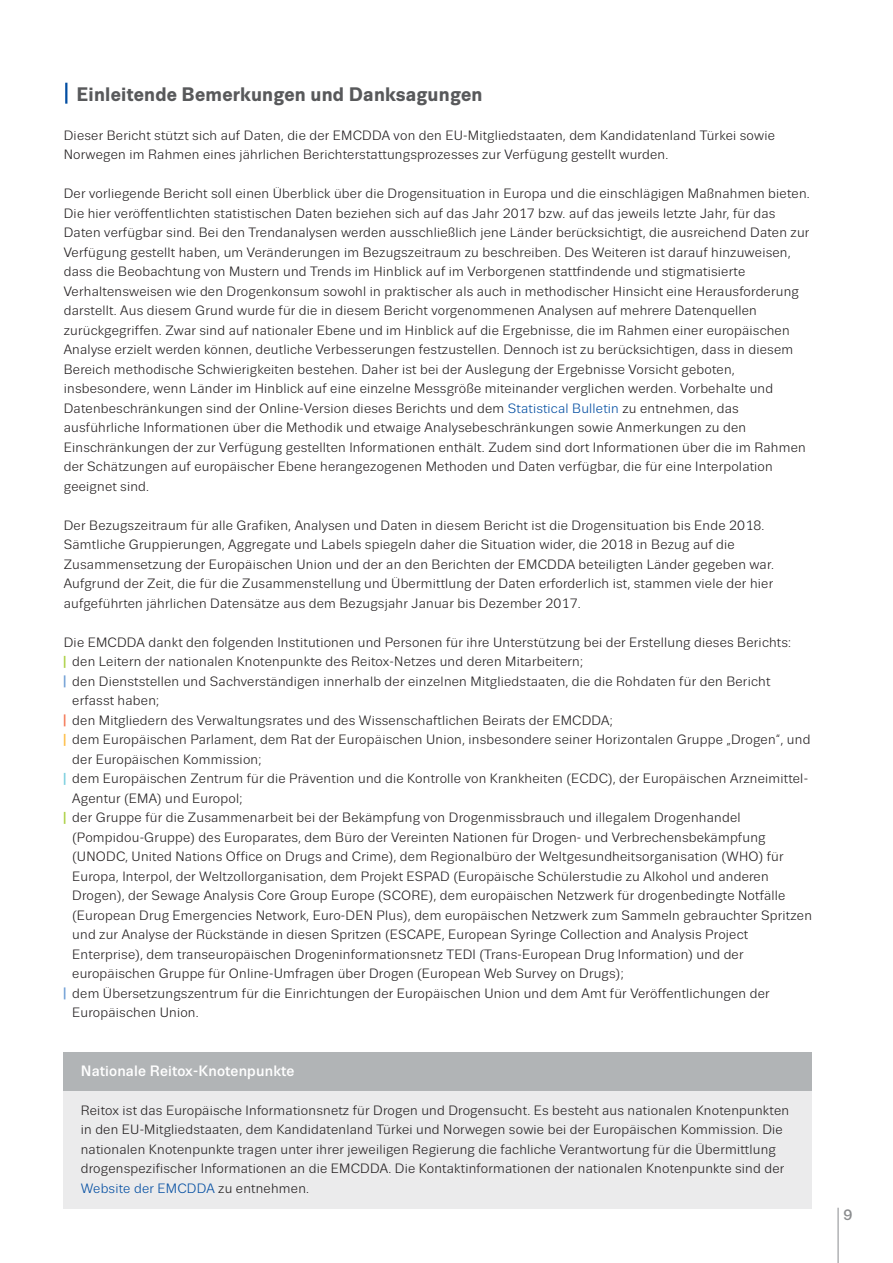
<style>
.page{position:relative;width:893px;height:1263px;background:#fff}
.page>*{position:absolute;margin:0;border:0;box-sizing:border-box;transform-origin:0 0}
.title_1_lim{font:700 19.5px "Trivia Sans";letter-spacing:.01em;color:#58595b}
.gray_box_title{font:500 15px "Trivia Sans";letter-spacing:.01em;color:#fff}
.t1{font:500 15px "Trivia Sans";color:#8a8c8e}
.body{font:13.5px/19.5px "Trivia Sans";letter-spacing:.015em;color:#231f20}
.body_bullets_green{font:13.5px/19.5px "Trivia Sans";letter-spacing:.015em;color:#231f20}
.gray_box_body{font:13.5px/19.5px "Trivia Sans";letter-spacing:.015em;color:#231f20}
.body_bullets_blue{font:13.5px/19.5px "Trivia Sans";letter-spacing:.015em;color:#231f20}
.body_bullets_yellow{font:13.5px/19.5px "Trivia Sans";letter-spacing:.015em;color:#231f20}
.body_bullets_turqois{font:13.5px/19.5px "Trivia Sans";letter-spacing:.015em;color:#231f20}
.body_bullets_red{font:13.5px "Trivia Sans";letter-spacing:.015em;color:#231f20}
.s1{color:#034ea2}
</style>
<div class="page">
<hr style="left:838px;top:1208px;width:1px;height:55px;background:#8a8c8e">
<hr style="left:65px;top:83px;width:2px;height:21px;background:#034ea2">
<svg style="left:64px;top:656px;width:1px;height:12px"></svg>
<svg style="left:64px;top:675px;width:1px;height:12px"></svg>
<svg style="left:64px;top:714px;width:1px;height:12px"></svg>
<svg style="left:64px;top:734px;width:1px;height:12px"></svg>
<svg style="left:64px;top:773px;width:1px;height:12px"></svg>
<svg style="left:64px;top:812px;width:1px;height:12px"></svg>
<svg style="left:64px;top:987px;width:1px;height:12px"></svg>
<div style="left:64px;top:1052px;width:748px;height:40px;background:#b1b4b6"></div>
<div style="left:64px;top:1092px;width:748px;height:117px;background:#ebebec"></div>
<p class="title_1_lim" style="left:77px;top:83px;width:407px">Einleitende Bemerkungen und Danksagungen</p>
<p class="body" style="left:64px;top:125px;width:713px">Dieser Bericht stützt sich auf Daten, die der EMCDDA von den EU-Mitgliedstaaten, dem Kandidatenland Türkei sowie<br>Norwegen im Rahmen eines jährlichen Berichterstattungsprozesses zur Verfügung gestellt wurden.</p>
<p class="body" style="left:64px;top:184px;width:747px">Der vorliegende Bericht soll einen Überblick über die Drogensituation in Europa und die einschlägigen Maßnahmen bieten.<br>Die hier veröffentlichten statistischen Daten beziehen sich auf das Jahr 2017 bzw. auf das jeweils letzte Jahr, für das Daten verfügbar sind. Bei den Trendanalysen werden ausschließlich jene Länder berücksichtigt, die ausreichend Daten zur Verfügung gestellt haben, um Veränderungen im Bezugszeitraum zu beschreiben. Des Weiteren ist darauf hinzuweisen, dass die Beobachtung von Mustern und Trends im Hinblick auf im Verborgenen stattfindende und stigmatisierte Verhaltensweisen wie den Drogenkonsum sowohl in praktischer als auch in methodischer Hinsicht eine Herausforderung darstellt. Aus diesem Grund wurde für die in diesem Bericht vorgenommenen Analysen auf mehrere Datenquellen zurückgegriffen. Zwar sind auf nationaler Ebene und im Hinblick auf die Ergebnisse, die im Rahmen einer europäischen Analyse erzielt werden können, deutliche Verbesserungen festzustellen. Dennoch ist zu berücksichtigen, dass in diesem Bereich methodische Schwierigkeiten bestehen. Daher ist bei der Auslegung der Ergebnisse Vorsicht geboten, insbesondere, wenn Länder im Hinblick auf eine einzelne Messgröße miteinander verglichen werden. Vorbehalte und Datenbeschränkungen sind der Online-Version dieses Berichts und dem <span class="s1">Statistical Bulletin</span> zu entnehmen, das ausführliche Informationen über die Methodik und etwaige Analysebeschränkungen sowie Anmerkungen zu den Einschränkungen der zur Verfügung gestellten Informationen enthält. Zudem sind dort Informationen über die im Rahmen der Schätzungen auf europäischer Ebene herangezogenen Methoden und Daten verfügbar, die für eine Interpolation geeignet sind.</p>
<p class="body" style="left:64px;top:515px;width:712px">Der Bezugszeitraum für alle Grafiken, Analysen und Daten in diesem Bericht ist die Drogensituation bis Ende 2018.<br>Sämtliche Gruppierungen, Aggregate und Labels spiegeln daher die Situation wider, die 2018 in Bezug auf die Zusammensetzung der Europäischen Union und der an den Berichten der EMCDDA beteiligten Länder gegeben war.<br>Aufgrund der Zeit, die für die Zusammenstellung und Übermittlung der Daten erforderlich ist, stammen viele der hier aufgeführten jährlichen Datensätze aus dem Bezugsjahr Januar bis Dezember 2017.</p>
<p class="body" style="left:64px;top:632px;width:729px">Die EMCDDA dankt den folgenden Institutionen und Personen für ihre Unterstützung bei der Erstellung dieses Berichts:</p>
<p class="body_bullets_green" style="left:72px;top:652px;width:512px">den Leitern der nationalen Knotenpunkte des Reitox-Netzes und deren Mitarbeitern;</p>
<p class="body_bullets_blue" style="left:72px;top:671px;width:699px">den Dienststellen und Sachverständigen innerhalb der einzelnen Mitgliedstaaten, die die Rohdaten für den Bericht erfasst haben;</p>
<p class="body_bullets_red" style="left:72px;top:713px;width:542px">den Mitgliedern des Verwaltungsrates und des Wissenschaftlichen Beirats der EMCDDA;</p>
<p class="body_bullets_yellow" style="left:72px;top:730px;width:740px">dem Europäischen Parlament, dem Rat der Europäischen Union, insbesondere seiner Horizontalen Gruppe „Drogen“, und der Europäischen Kommission;</p>
<p class="body_bullets_turqois" style="left:72px;top:769px;width:737px">dem Europäischen Zentrum für die Prävention und die Kontrolle von Krankheiten (ECDC), der Europäischen Arzneimittel-<br>Agentur (EMA) und Europol;</p>
<p class="body_bullets_green" style="left:72px;top:808px;width:741px">der Gruppe für die Zusammenarbeit bei der Bekämpfung von Drogenmissbrauch und illegalem Drogenhandel (Pompidou-Gruppe) des Europarates, dem Büro der Vereinten Nationen für Drogen- und Verbrechensbekämpfung (UNODC, United Nations Office on Drugs and Crime), dem Regionalbüro der Weltgesundheitsorganisation (WHO) für Europa, Interpol, der Weltzollorganisation, dem Projekt ESPAD (Europäische Schülerstudie zu Alkohol und anderen Drogen), der Sewage Analysis Core Group Europe (SCORE), dem europäischen Netzwerk für drogenbedingte Notfälle (European Drug Emergencies Network, Euro‑DEN Plus), dem europäischen Netzwerk zum Sammeln gebrauchter Spritzen und zur Analyse der Rückstände in diesen Spritzen (ESCAPE, European Syringe Collection and Analysis Project Enterprise), dem transeuropäischen Drogeninformationsnetz TEDI (Trans-European Drug Information) und der europäischen Gruppe für Online-Umfragen über Drogen (European Web Survey on Drugs);</p>
<p class="body_bullets_blue" style="left:72px;top:983px;width:699px">dem Übersetzungszentrum für die Einrichtungen der Europäischen Union und dem Amt für Veröffentlichungen der<br>Europäischen Union.</p>
<p class="gray_box_title" style="left:81px;top:1062px;width:215px">Nationale Reitox-Knotenpunkte</p>
<p class="gray_box_body" style="left:81px;top:1100px;width:710px">Reitox ist das Europäische Informationsnetz für Drogen und Drogensucht. Es besteht aus nationalen Knotenpunkten in den EU-Mitgliedstaaten, dem Kandidatenland Türkei und Norwegen sowie bei der Europäischen Kommission. Die nationalen Knotenpunkte tragen unter ihrer jeweiligen Regierung die fachliche Verantwortung für die Übermittlung drogenspezifischer Informationen an die EMCDDA. Die Kontaktinformationen der nationalen Knotenpunkte sind der <span class="s1">Website der EMCDDA</span> zu entnehmen.</p>
<p class="t1" style="left:843px;top:1207px;width:10px">9</p>
</div>
